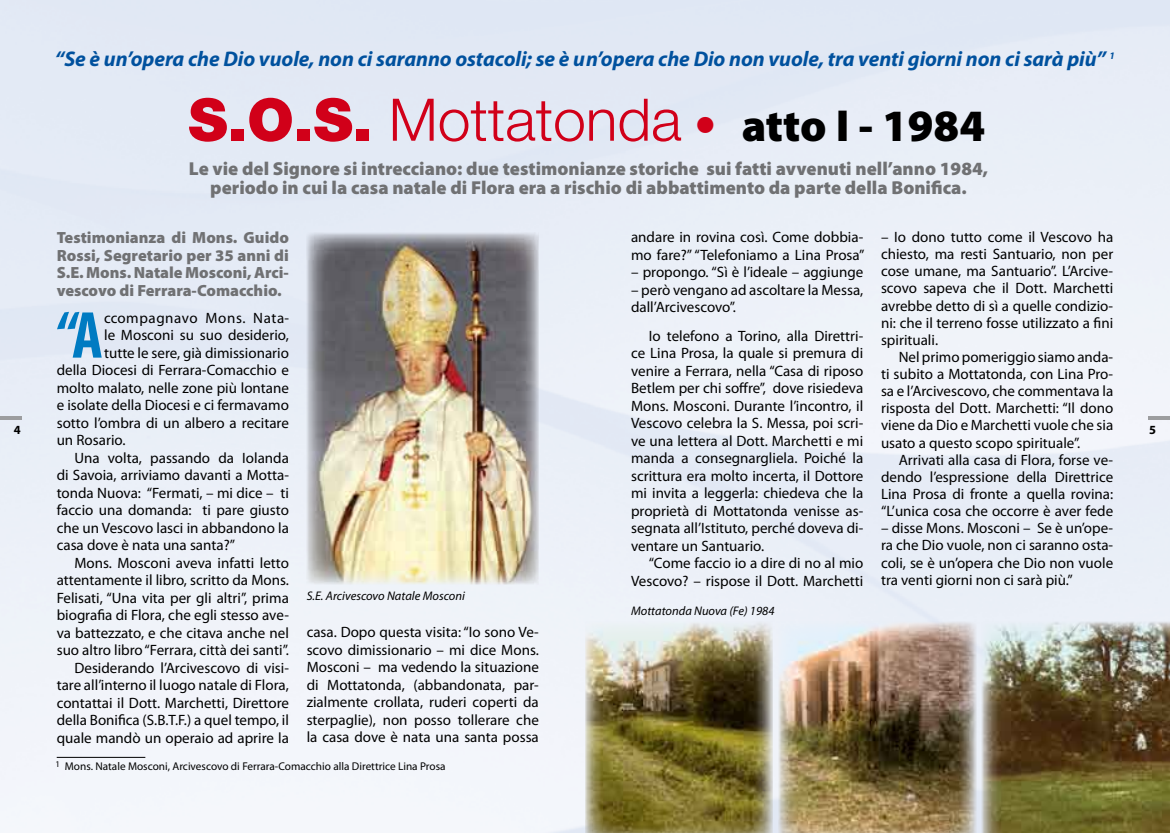
<style>
.page{position:relative;width:1170px;height:833px;background:#fff}
.page>*{position:absolute;margin:0;border:0;box-sizing:border-box;transform-origin:0 0}
.t1{font:700 condensed 66.88px "Myriad Pro";color:#007bc2}
.t2{font:300 58.75px "Helvetica Neue";color:#d10019}
.t3{font:italic 700 21.25px "Myriad Pro";letter-spacing:-.005em;color:#00519e}
.t4{font:900 18.75px/19.2px "Myriad Pro";color:#707173;text-align:center}
.t5{font:900 16.25px/17.5px "Myriad Pro";color:#707173;text-align:justify}
.t6{font:15px/17.5px "Myriad Pro";color:#000;text-align:justify}
.t7{font:15px "Myriad Pro";letter-spacing:.04em;color:#000}
.t8{font:italic 12.5px "Myriad Pro";color:#000}
.t9{font:11.25px "Myriad Pro";color:#000}
.s1{font-weight:900}
.s2{font-size:45px}
.s3{font-family:"Myriad Pro";font-weight:900;font-size:45px;color:#000}
</style>
<div class="page">
<hr style="left:57px;top:757px;width:88px;height:1px;background:#000">
<img style="left:306px;top:232px;width:233px;height:352px">
<img style="left:585px;top:621px;width:187px;height:212px">
<img style="left:778px;top:621px;width:197px;height:212px">
<img style="left:981px;top:621px;width:188px;height:212px">
<hr style="left:0;top:416px;width:22px;height:4px;background:#9c9d9f">
<hr style="left:1147px;top:416px;width:22px;height:4px;background:#9c9d9f">
<svg style="left:14px;top:426px;width:7px;height:8px"></svg>
<svg style="left:1149px;top:426px;width:6px;height:8px"></svg>
<h3 class="t3" style="left:55px;top:45px;width:1061px">“Se è un’opera che Dio vuole, non ci saranno ostacoli; se è un’opera che Dio non vuole, tra venti giorni non ci sarà più” <sup>1</sup></h3>
<h2 class="t2" style="left:188px;top:84px;width:798px"><span class="s1">S.O.S.</span> Mottatonda <span class="s2">•</span> <span class="s3">atto I - 1984</span></h2>
<p class="t4" style="left:189px;top:158px;width:800px">Le vie del Signore si intrecciano: due testimonianze storiche sui fatti avvenuti nell’anno 1984, periodo in cui la casa natale di Flora era a rischio di abbattimento da parte della Bonifica.</p>
<p class="t6" style="left:631px;top:228px;width:235px">andare in rovina così. Come dobbia&shy;mo fare?” “Telefoniamo a Lina Prosa”</p>
<p class="t6" style="left:631px;top:263px;width:234px">– propongo. “Sì è l’ideale – aggiunge</p>
<p class="t6" style="left:631px;top:280px;width:234px">– però vengano ad ascoltare la Messa, dall’Arcivescovo”.</p>
<p class="t6" style="left:631px;top:327px;width:234px;text-indent:18px">Io telefono a Torino, alla Direttri&shy;ce Lina Prosa, la quale si premura di venire a Ferrara, nella “Casa di riposo Betlem per chi soffre”, dove risiedeva Mons. Mosconi. Durante l’incontro, il Vescovo celebra la S. Messa, poi scri&shy;ve una lettera al Dott. Marchetti e mi manda a consegnargliela. Poiché la scrittura era molto incerta, il Dottore mi invita a leggerla: chiedeva che la proprietà di Mottatonda venisse as&shy;segnata all’Istituto, perché doveva di&shy;ventare un Santuario.</p>
<p class="t6" style="left:631px;top:554px;width:234px;text-align:right">“Come faccio io a dire di no al mio<br>Vescovo? – rispose il Dott. Marchetti</p>
<p class="t6" style="left:881px;top:228px;width:234px;line-height:17.1px">– Io dono tutto come il Vescovo ha chiesto, ma resti Santuario, non per cose umane, ma Santuario”. L’Arcive&shy;scovo sapeva che il Dott. Marchetti avrebbe detto di sì a quelle condizio&shy;ni: che il terreno fosse utilizzato a fini spirituali.</p>
<p class="t6" style="left:881px;top:348px;width:234px;line-height:17.1px;text-indent:18px">Nel primo pomeriggio siamo anda&shy;ti subito a Mottatonda, con Lina Pro&shy;sa e l’Arcivescovo, che commentava la risposta del Dott. Marchetti: “Il dono viene da Dio e Marchetti vuole che sia usato a questo scopo spirituale”.</p>
<p class="t6" style="left:881px;top:451px;width:234px;line-height:17.1px;text-indent:18px">Arrivati alla casa di Flora, forse ve&shy;dendo l’espressione della Direttrice Lina Prosa di fronte a quella rovina: “L’unica cosa che occorre è aver fede</p>
<p class="t6" style="left:881px;top:519px;width:234px;line-height:17.1px">– disse Mons. Mosconi – Se è un’ope&shy;ra che Dio vuole, non ci saranno osta&shy;coli, se è un’opera che Dio non vuole tra venti giorni non ci sarà più.”</p>
<p class="t5" style="left:57px;top:228px;width:234px">Testimonianza di Mons. Guido Rossi, Segretario per 35 anni di S.E. Mons. Natale Mosconi, Arci&shy;vescovo di Ferrara-Comacchio.</p>
<h1 class="t1" style="left:57px;top:293px;width:48px">“A</h1>
<p class="t7" style="left:104px;top:308px;width:186px">ccompagnavo Mons. Nata-</p>
<p class="t6" style="left:104px;top:326px;width:186px">le Mosconi su suo desiderio,</p>
<p class="t6" style="left:104px;top:343px;width:186px">tutte le sere, già dimissionario</p>
<p class="t6" style="left:57px;top:361px;width:234px">della Diocesi di Ferrara-Comacchio e</p>
<p class="t6" style="left:57px;top:378px;width:234px">molto malato, nelle zone più lontane</p>
<p class="t6" style="left:57px;top:396px;width:234px">e isolate della Diocesi e ci fermavamo</p>
<p class="t6" style="left:57px;top:413px;width:234px">sotto l’ombra di un albero a recitare</p>
<p class="t6" style="left:57px;top:431px;width:70px">un Rosario.</p>
<p class="t6" style="left:74px;top:448px;width:216px">Una volta, passando da Iolanda</p>
<p class="t6" style="left:57px;top:466px;width:234px">di Savoia, arriviamo davanti a Motta-</p>
<p class="t6" style="left:57px;top:483px;width:234px">tonda Nuova: “Fermati, – mi dice – ti</p>
<p class="t6" style="left:57px;top:501px;width:234px">faccio una domanda: ti pare giusto</p>
<p class="t6" style="left:57px;top:518px;width:234px">che un Vescovo lasci in abbandono la</p>
<p class="t6" style="left:57px;top:536px;width:180px">casa dove è nata una santa?”</p>
<p class="t6" style="left:74px;top:553px;width:216px">Mons. Mosconi aveva infatti letto</p>
<p class="t6" style="left:57px;top:571px;width:234px">attentamente il libro, scritto da Mons.</p>
<p class="t6" style="left:57px;top:588px;width:234px">Felisati, “Una vita per gli altri”, prima</p>
<p class="t6" style="left:57px;top:606px;width:234px">biografia di Flora, che egli stesso ave-</p>
<p class="t6" style="left:57px;top:623px;width:234px">va battezzato, e che citava anche nel</p>
<p class="t6" style="left:57px;top:641px;width:234px">suo altro libro “Ferrara, città dei santi”.</p>
<p class="t6" style="left:74px;top:658px;width:216px">Desiderando l’Arcivescovo di visi-</p>
<p class="t6" style="left:57px;top:676px;width:234px">tare all’interno il luogo natale di Flora,</p>
<p class="t6" style="left:57px;top:693px;width:234px">contattai il Dott. Marchetti, Direttore</p>
<p class="t6" style="left:57px;top:711px;width:234px">della Bonifica (S.B.T.F.) a quel tempo, il</p>
<p class="t6" style="left:57px;top:728px;width:234px">quale mandò un operaio ad aprire la</p>
<p class="t8" style="left:306px;top:588px;width:160px">S.E. Arcivescovo Natale Mosconi</p>
<p class="t8" style="left:631px;top:603px;width:145px">Mottatonda Nuova (Fe) 1984</p>
<p class="t6" style="left:306px;top:623px;width:234px">casa. Dopo questa visita: “Io sono Ve&shy;scovo dimissionario – mi dice Mons.<br>Mosconi – ma vedendo la situazione di Mottatonda, (abbandonata, par&shy;zialmente crollata, ruderi coperti da sterpaglie), non posso tollerare che la casa dove è nata una santa possa</p>
<p class="t9" style="left:56px;top:759px;width:391px"><sup>1</sup> Mons. Natale Mosconi, Arcivescovo di Ferrara-Comacchio alla Direttrice Lina Prosa</p>
</div>
